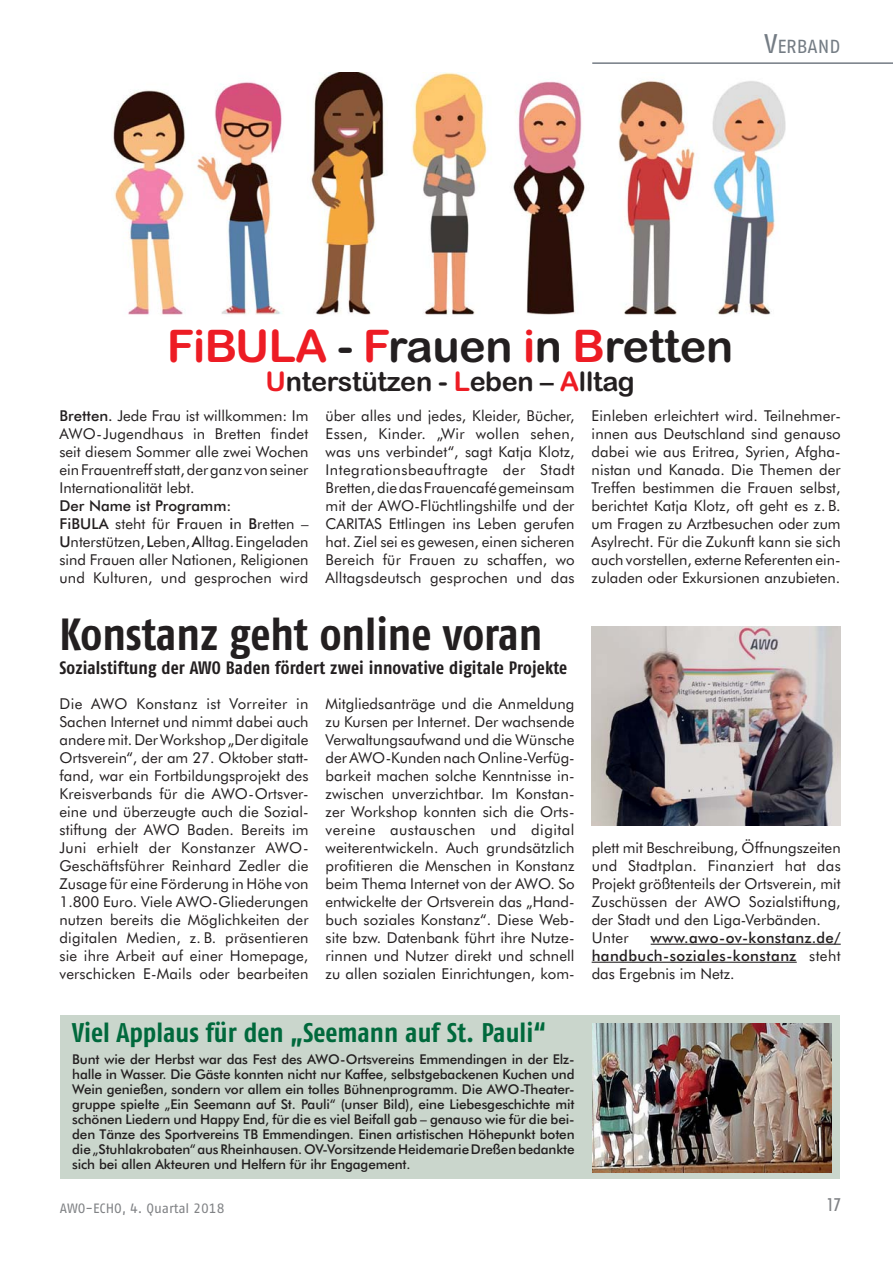
<style>
.page{position:relative;width:893px;height:1263px;background:#fff}
.page>*{position:absolute;margin:0;border:0;box-sizing:border-box;transform-origin:0 0}
.t1{font:700 45px "AWO Fago Cond";letter-spacing:-.005em;color:#231f20}
.t2{font:45px "Arial Rounded MT Bold";letter-spacing:-.01em;color:#231f20}
.t3{font:700 27px "AWO Fago Cond";color:#00693c}
.t4{font:27px "Arial Rounded MT Bold";letter-spacing:-.01em;color:#231f20}
.t5{font:18.9px "AWO Fago Office";color:#747c84}
.t6{font:700 18px "AWO Fago Cond";letter-spacing:.005em;color:#231f20}
.t7{font:500 condensed 18px "Futura BT";color:#808285}
.t8{font:15px/18px "Futura BT";color:#231f20;text-align:justify}
.t9{font:500 15px/18px "Futura BT";letter-spacing:.025em;color:#231f20;text-align:justify}
.t10{font:500 13.5px/15px "Futura BT";letter-spacing:-.01em;color:#231f20;text-align:justify}
.t11{font:13.5px "AWO Fago Office";color:#808285}
.s1{font-size:27px}
.s2{color:#ed1c24}
.s3{font-weight:500}
.s4{font-weight:400}
</style>
<div class="page">
<div style="left:60px;top:1015px;width:780px;height:164px;background:#cad6cc"></div>
<hr style="left:592px;top:62px;width:301px;height:2px;background:#747c84">
<img style="left:592px;top:627px;width:249px;height:199px">
<hr style="left:651px;top:944px;width:190px;height:1px;background:#231f20">
<hr style="left:592px;top:962px;width:205px;height:1px;background:#231f20">
<img style="left:593px;top:1024px;width:238px;height:149px">
<img style="left:113px;top:72px;width:673px;height:243px">
<p class="t5" style="left:764px;top:40px;width:78px"><span class="s1">V</span>ERBAND</p>
<h1 class="t2" style="left:167px;top:320px;width:568px"><span class="s2">FiBULA</span> - <span class="s2">F</span>rauen <span class="s2">i</span>n <span class="s2">B</span>retten</h1>
<h2 class="t4" style="left:266px;top:366px;width:371px"><span class="s2">U</span>nterstützen - <span class="s2">L</span>eben – <span class="s2">A</span>lltag</h2>
<p class="t8" style="left:59px;top:408px;width:251px"><span class="s3">Bretten.</span> Jede Frau ist willkommen: Im AWO-Jugendhaus in Bretten findet seit diesem Sommer alle zwei Wochen ein Frauentreff statt, der ganz von seiner Internationalität lebt.</p>
<p class="t8" style="left:59px;top:498px;width:251px;text-align:left"><span class="s3">Der Name ist Programm:<br>FiBULA</span> steht für <span class="s3">F</span>rauen <span class="s3">i</span>n <span class="s3">B</span>retten – <span class="s3">U</span>nterstützen, <span class="s3">L</span>eben, <span class="s3">A</span>lltag. Eingeladen sind Frauen aller Nationen, Religionen und Kulturen, und gesprochen wird</p>
<p class="t8" style="left:326px;top:408px;width:251px">über alles und jedes, Kleider, Bücher, Essen, Kinder. „Wir wollen sehen, was uns verbindet“, sagt Katja Klotz, Integrationsbeauftragte der Stadt Bretten, die das Frauencafé gemeinsam mit der AWO-Flüchtlingshilfe und der CARITAS Ettlingen ins Leben gerufen hat. Ziel sei es gewesen, einen sicheren Bereich für Frauen zu schaffen, wo Alltagsdeutsch gesprochen und das</p>
<p class="t8" style="left:592px;top:408px;width:251px">Einleben erleichtert wird. Teilnehmer&shy;innen aus Deutschland sind genauso dabei wie aus Eritrea, Syrien, Afgha&shy;nistan und Kanada. Die Themen der Treffen bestimmen die Frauen selbst, berichtet Katja Klotz, oft geht es z. B. um Fragen zu Arztbesuchen oder zum Asylrecht. Für die Zukunft kann sie sich auch vorstellen, externe Referenten ein&shy;zuladen oder Exkursionen anzubieten.</p>
<h1 class="t1" style="left:59px;top:618px;width:484px">Konstanz geht online voran</h1>
<p class="t6" style="left:59px;top:661px;width:509px">Sozialstiftung der AWO Baden fördert zwei innovative digitale Projekte</p>
<p class="t8" style="left:59px;top:696px;width:251px">Die AWO Konstanz ist Vorreiter in Sachen Internet und nimmt dabei auch andere mit. Der Workshop „Der digitale Ortsverein“, der am 27. Oktober statt&shy;fand, war ein Fortbildungsprojekt des Kreisverbands für die AWO-Ortsver&shy;eine und überzeugte auch die Sozial&shy;stiftung der AWO Baden. Bereits im Juni erhielt der Konstanzer AWO-Geschäftsführer Reinhard Zedler die Zusage für eine Förderung in Höhe von 1.800 Euro. Viele AWO-Gliederungen nutzen bereits die Möglichkeiten der digitalen Medien, z. B. präsentieren sie ihre Arbeit auf einer Homepage, verschicken E-Mails oder bearbeiten</p>
<p class="t8" style="left:326px;top:696px;width:251px">Mitgliedsanträge und die Anmeldung zu Kursen per Internet. Der wachsende Verwaltungsaufwand und die Wünsche der AWO-Kunden nach Online-Verfüg&shy;barkeit machen solche Kenntnisse in&shy;zwischen unverzichtbar. Im Konstan&shy;zer Workshop konnten sich die Orts&shy;vereine austauschen und digital weiterentwickeln. Auch grundsätzlich profitieren die Menschen in Konstanz beim Thema Internet von der AWO. So entwickelte der Ortsverein das „Hand&shy;buch soziales Konstanz“. Diese Web&shy;site bzw. Datenbank führt ihre Nutze&shy;rinnen und Nutzer direkt und schnell zu allen sozialen Einrichtungen, kom-</p>
<h2 class="t3" style="left:72px;top:1023px;width:475px">Viel Applaus für den „Seemann auf St. Pauli“</h2>
<p class="t10" style="left:72px;top:1053px;width:504px">Bunt wie der Herbst war das Fest des AWO-Ortsvereins Emmendingen in der Elz&shy;halle in Wasser. Die Gäste konnten nicht nur Kaffee, selbstgebackenen Kuchen und Wein genießen, sondern vor allem ein tolles Bühnenprogramm. Die AWO-Theater&shy;gruppe spielte „Ein Seemann auf St. Pauli“ (unser Bild), eine Liebesgeschichte mit schönen Liedern und Happy End, für die es viel Beifall gab – genauso wie für die bei&shy;den Tänze des Sportvereins TB Emmendingen. Einen artistischen Höhepunkt boten die „Stuhlakrobaten“ aus Rheinhausen. OV-Vorsitzende Heidemarie Dreßen bedankte sich bei allen Akteuren und Helfern für ihr Engagement.</p>
<p class="t8" style="left:592px;top:840px;width:251px;text-align:left">plett mit Beschreibung, Öffnungszeiten und Stadtplan. Finanziert hat das<br>Projekt größtenteils der Ortsverein, mit<br>Zuschüssen der AWO Sozialstiftung, der Stadt und den Liga-Verbänden.<br>Unter</p>
<p class="t9" style="left:592px;top:930px;width:251px;text-indent:59px">www.awo-ov-konstanz.de/ handbuch-soziales-konstanz <span class="s4">steht das Ergebnis im Netz.</span></p>
<p class="t11" style="left:60px;top:1203px;width:166px">AWO-ECHO, 4. Quartal 2018</p>
<p class="t7" style="left:827px;top:1198px;width:15px">17</p>
</div>
